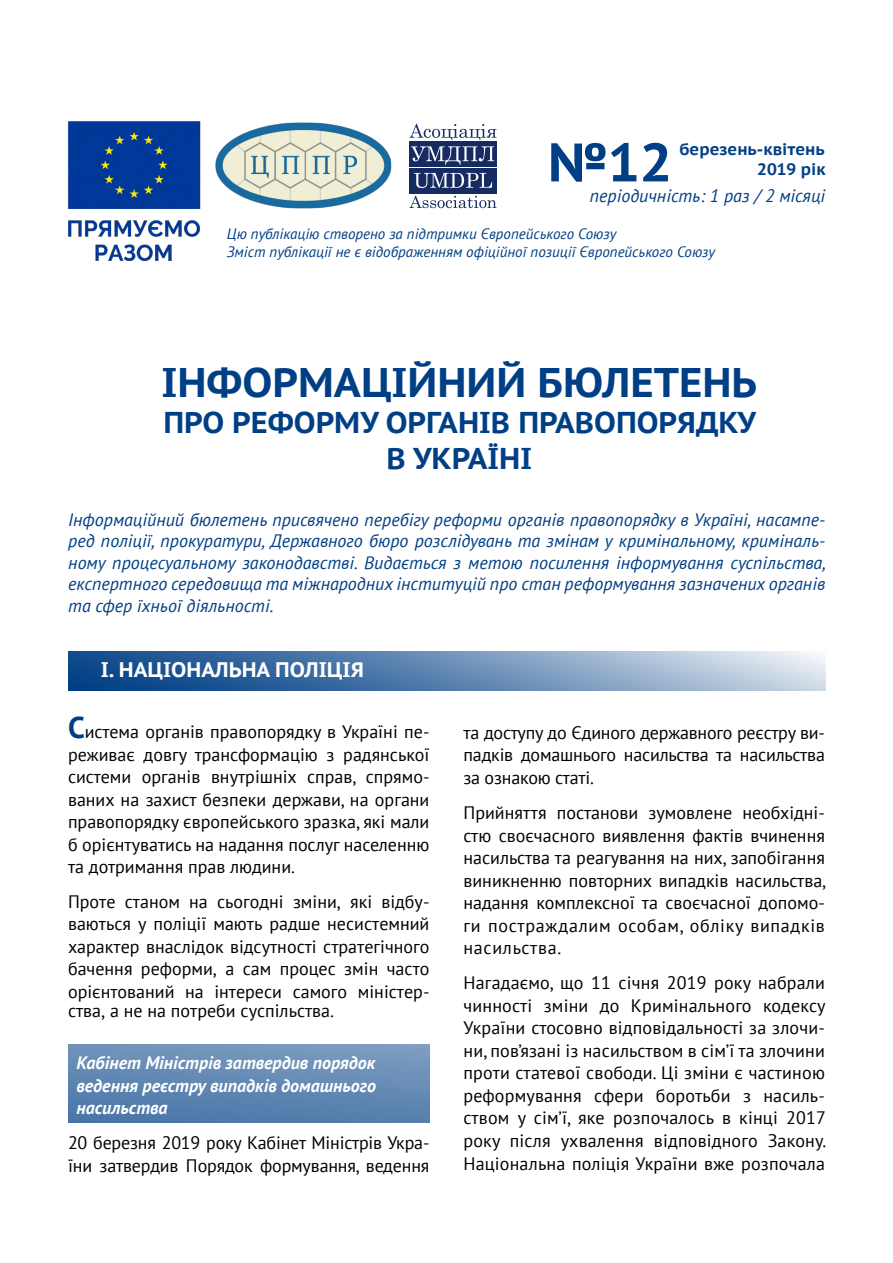
<style>
.page{position:relative;width:893px;height:1263px;background:#fff}
.page>*{position:absolute;margin:0;border:0;box-sizing:border-box;transform-origin:0 0}
.t1{font:700 54.15px "PT Sans Caption";color:#003f85}
.t2{font:700 41.25px "PT Sans Caption";color:#003f85}
.t3{font:700 30px/36px "PT Sans Caption";color:#003f85;text-align:center}
.t4{font:700 21px "PT Sans Caption";color:#fff}
.t5{font:18px/22.5px "PT Sans";color:#000;text-align:justify}
.t6{font:italic 18px/21.6px "PT Sans";color:#003f85;text-align:justify}
.t7{font:italic 700 18px/22.5px "PT Sans";color:#fff;text-align:justify}
.t8{font:700 16.5px "PT Sans Caption";color:#003f85}
.t9{font:italic 15px/18px "PT Sans";color:#003f85}
.s1{font-weight:700;font-size:30px;color:#003f85}
</style>
<div class="page">
<div style="left:68px;top:1044px;width:361px;height:79px;background:linear-gradient(to bottom,#7899be,#4d79aa)"></div>
<svg style="left:68px;top:651px;width:757px;height:40px;background:#688db6"></svg>
<img style="left:215px;top:123px;width:177px;height:86px">
<div style="left:409px;top:142px;width:87px;height:25px;background:#162b62"></div>
<div style="left:409px;top:168px;width:87px;height:25px;background:#162b62"></div>
<svg style="left:414px;top:173px;width:78px;height:15px"></svg>
<svg style="left:411px;top:146px;width:83px;height:19px"></svg>
<svg style="left:409px;top:196px;width:87px;height:12px"></svg>
<svg style="left:409px;top:124px;width:88px;height:16px"></svg>
<img style="left:68px;top:121px;width:133px;height:140px">
<h1 class="t1" style="left:548px;top:126px;width:126px">№12</h1>
<p class="t8" style="left:679px;top:139px;width:147px">березень-квітень</p>
<p class="t8" style="left:757px;top:158px;width:70px">2019 рік</p>
<p class="t6" style="left:590px;top:184px;width:237px">періодичність: 1 раз / 2 місяці</p>
<p class="t9" style="left:227px;top:225px;width:490px">Цю публікацію створено за підтримки Європейського Союзу<br>Зміст публікації не є відображенням офіційної позиції Європейського Союзу</p>
<h2 class="t2" style="left:161px;top:355px;width:597px">ІНФОРМАЦІЙНИЙ БЮЛЕТЕНЬ</h2>
<h3 class="t3" style="left:163px;top:404px;width:594px">ПРО РЕФОРМУ ОРГАНІВ ПРАВОПОРЯДКУ<br>В УКРАЇНІ</h3>
<p class="t6" style="left:68px;top:508px;width:759px">Інформаційний бюлетень присвячено перебігу реформи органів правопорядку в Україні, насампе&shy;ред поліції, прокуратури, Державного бюро розслідувань та змінам у кримінальному, криміналь&shy;ному процесуальному законодавстві. Видається з метою посилення інформування суспільства, експертного середовища та міжнародних інституцій про стан реформування зазначених органів та сфер їхньої діяльності.</p>
<p class="t4" style="left:101px;top:656px;width:265px">I. НАЦІОНАЛЬНА ПОЛІЦІЯ</p>
<p class="t5" style="left:68px;top:720px;width:363px"><span class="s1">C</span>истема органів правопорядку в Україні пе&shy;реживає довгу трансформацію з радянської системи органів внутрішніх справ, спрямо&shy;ваних на захист безпеки держави, на органи правопорядку європейського зразка, які мали б орієнтуватись на надання послуг населенню та дотримання прав людини.</p>
<p class="t5" style="left:68px;top:890px;width:363px">Проте станом на сьогодні зміни, які відбу&shy;ваються у поліції мають радше несистемний характер внаслідок відсутності стратегічного бачення реформи, а сам процес змін часто орієнтований на інтереси самого міністер-</p>
<p class="t5" style="left:68px;top:999px;width:268px">ства, а не на потреби суспільства.</p>
<p class="t7" style="left:77px;top:1051px;width:301px">Кабінет Міністрів затвердив порядок ведення реєстру випадків домашнього насильства</p>
<p class="t5" style="left:68px;top:1131px;width:363px">20 березня 2019 року Кабінет Міністрів Укра&shy;їни затвердив Порядок формування, ведення</p>
<p class="t5" style="left:463px;top:721px;width:363px">та доступу до Єдиного державного реєстру ви&shy;падків домашнього насильства та насильства за ознакою статі.</p>
<p class="t5" style="left:463px;top:801px;width:364px">Прийняття постанови зумовлене необхідні&shy;стю своєчасного виявлення фактів вчинення насильства та реагування на них, запобігання виникненню повторних випадків насильства, надання комплексної та своєчасної допомо&shy;ги постраждалим особам, обліку випадків насильства.</p>
<p class="t5" style="left:463px;top:971px;width:364px">Нагадаємо, що 11 січня 2019 року набрали чинності зміни до Кримінального кодексу України стосовно відповідальності за злочи&shy;ни, пов’язані із насильством в сім’ї та злочини проти статевої свободи. Ці зміни є частиною реформування сфери боротьби з насиль&shy;ством у сім’ї, яке розпочалось в кінці 2017 року після ухвалення відповідного Закону.<br>Національна поліція України вже розпочала</p>
</div>
